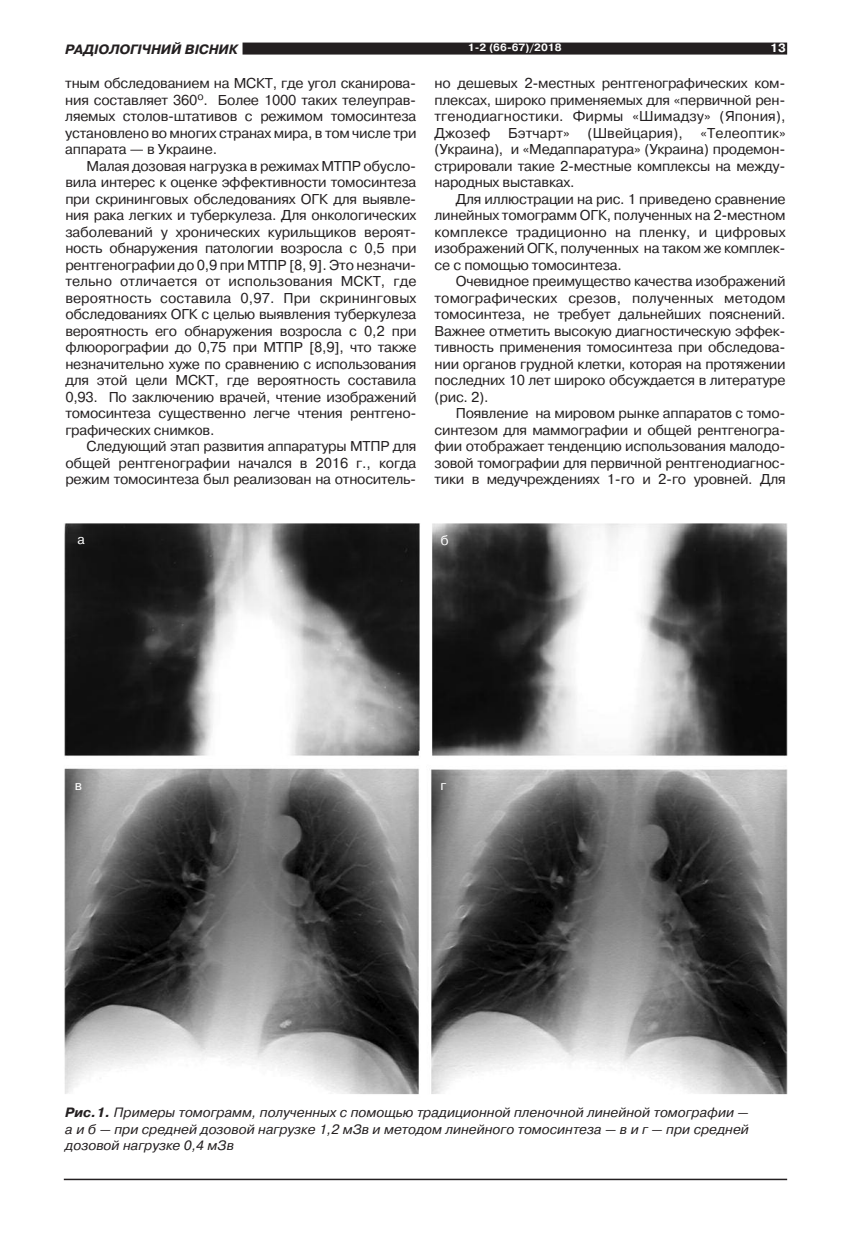
<style>
.page{position:relative;width:851px;height:1234px;background:#fff}
.page>*{position:absolute;margin:0;border:0;box-sizing:border-box;transform-origin:0 0}
.t1{font:14.25px/16.5px "Pragmatica C";letter-spacing:-.015em;color:#231f20;text-align:justify}
.t2{font:italic 13.5px/16.5px "Pragmatica C";color:#231f20;text-align:justify}
.t3{font:italic 700 13.5px "Pragmatica C";color:#231f20}
.t4{font:13.5px "Pragmatica C";color:#fff}
.t5{font:700 12px "Pragmatica C";color:#fff}
.t6{font:700 10.5px "Pragmatica C";color:#fff}
.s1{font-weight:700}
</style>
<div class="page">
<div style="left:242px;top:43px;width:545px;height:12px;background:#231f20"></div>
<hr style="left:64px;top:1178px;width:723px;height:1px;background:#231f20">
<img style="left:64px;top:523px;width:723px;height:572px">
<p class="t3" style="left:65px;top:41px;width:174px">РАДІОЛОГІЧНИЙ ВІСНИК</p>
<p class="t6" style="left:468px;top:42px;width:95px">1-2 (66-67)/2018</p>
<p class="t5" style="left:770px;top:41px;width:17px">13</p>
<p class="t1" style="left:65px;top:75px;width:352px">тным обследованием на МСКТ, где угол сканирова&shy;ния составляет 360<sup>о</sup>. Более 1000 таких телеуправ&shy;ляемых столов-штативов с режимом томосинтеза установлено во многих странах мира, в том числе три аппарата — в Украине.</p>
<p class="t1" style="left:65px;top:157px;width:352px;text-indent:21px">Малая дозовая нагрузка в режимах МТПР обусло&shy;вила интерес к оценке эффективности томосинтеза при скрининговых обследованиях ОГК для выявле&shy;ния рака легких и туберкулеза. Для онкологических заболеваний у хронических курильщиков вероят&shy;ность обнаружения патологии возросла с 0,5 при рентгенографии до 0,9 при МТПР [8, 9]. Это незначи&shy;тельно отличается от использования МСКТ, где вероятность составила 0,97. При скрининговых обследованиях ОГК с целью выявления туберкулеза вероятность его обнаружения возросла с 0,2 при флюорографии до 0,75 при МТПР [8,9], что также незначительно хуже по сравнению с использования для этой цели МСКТ, где вероятность составила 0,93. По заключению врачей, чтение изображений томосинтеза существенно легче чтения рентгено&shy;графических снимков.</p>
<p class="t1" style="left:65px;top:438px;width:352px;text-indent:21px">Следующий этап развития аппаратуры МТПР для общей рентгенографии начался в 2016 г., когда режим томосинтеза был реализован на относитель-</p>
<p class="t1" style="left:434px;top:75px;width:352px">но дешевых 2-местных рентгенографических ком&shy;плексах, широко применяемых для «первичной рен&shy;тгенодиагностики. Фирмы «Шимадзу» (Япония), Джозеф Бэтчарт» (Швейцария), «Телеоптик» (Украина), и «Медаппаратура» (Украина) продемон&shy;стрировали такие 2-местные комплексы на между&shy;народных выставках.</p>
<p class="t1" style="left:434px;top:190px;width:352px;text-indent:21px">Для иллюстрации на рис. 1 приведено сравнение линейных томограмм ОГК, полученных на 2-местном комплексе традиционно на пленку, и цифровых изображений ОГК, полученных на таком же комплек&shy;се с помощью томосинтеза.</p>
<p class="t1" style="left:434px;top:273px;width:352px;text-indent:21px">Очевидное преимущество качества изображений томографических срезов, полученных методом томосинтеза, не требует дальнейших пояснений.<br>Важнее отметить высокую диагностическую эффек&shy;тивность применения томосинтеза при обследова&shy;нии органов грудной клетки, которая на протяжении последних 10 лет широко обсуждается в литературе (рис. 2).</p>
<p class="t1" style="left:434px;top:405px;width:352px;text-indent:21px">Появление на мировом рынке аппаратов с томо&shy;синтезом для маммографии и общей рентгеногра&shy;фии отображает тенденцию использования малодо&shy;зовой томографии для первичной рентгенодиагнос&shy;тики в медучреждениях 1-го и 2-го уровней. Для</p>
<p class="t4" style="left:78px;top:531px;width:9px">а</p>
<p class="t4" style="left:440px;top:532px;width:10px">б</p>
<p class="t4" style="left:75px;top:777px;width:9px">в</p>
<p class="t4" style="left:440px;top:777px;width:7px">г</p>
<p class="t2" style="left:65px;top:1104px;width:685px"><span class="s1">Рис.1.</span> Примеры томограмм, полученных с помощью традиционной пленочной линейной томографии — а и б — при средней дозовой нагрузке 1,2 мЗв и методом линейного томосинтеза — в и г — при средней дозовой нагрузке 0,4 мЗв</p>
</div>
